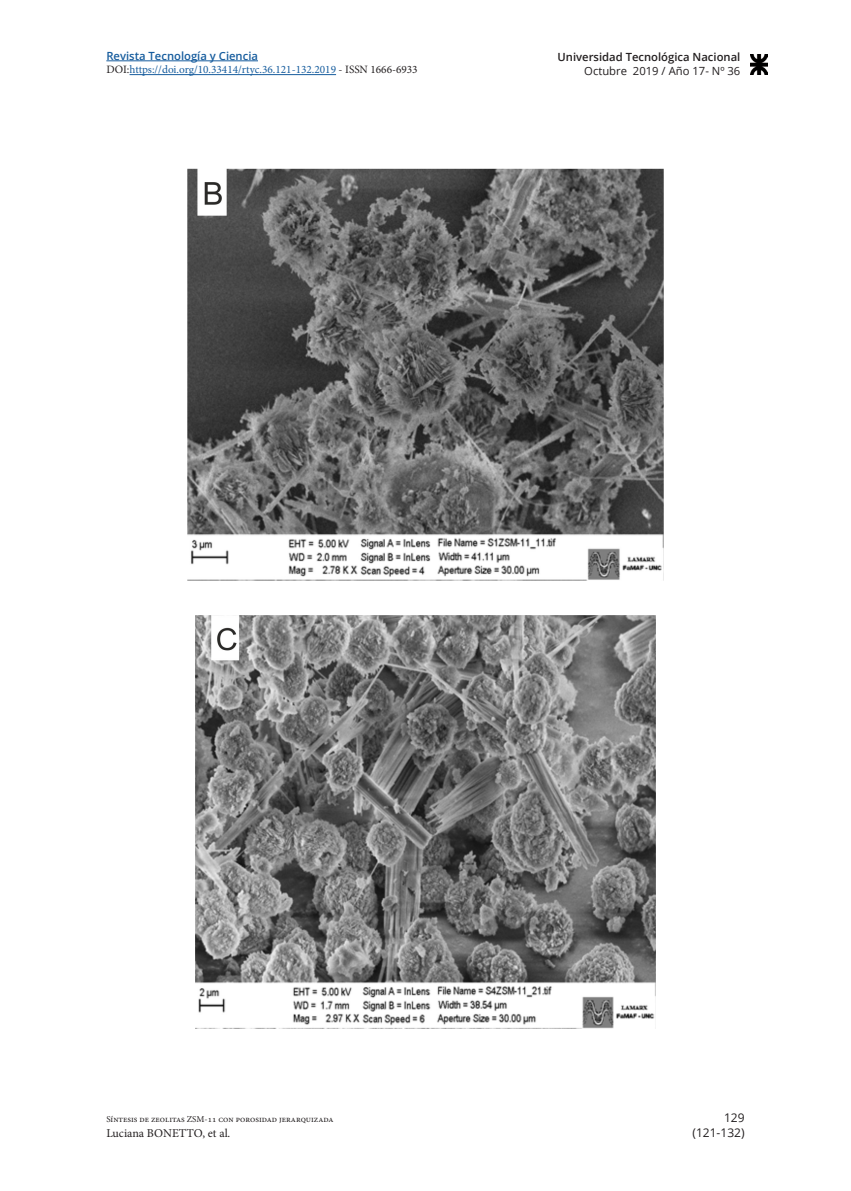
<style>
.page{position:relative;width:851px;height:1191px;background:#fff}
.page>*{position:absolute;margin:0;border:0;box-sizing:border-box;transform-origin:0 0}
.t1{font:12px "Minion Pro";letter-spacing:-.005em;color:#231f20}
.t2{font:12px/15px "Open Sans";color:#231f20;text-align:right}
.t3{font:11.25px "Minion Pro";color:#175d9e}
.t4{font:600 11.25px "Open Sans";color:#231f20}
.t5{font:600 11.25px "Open Sans";color:#175d9e}
.t6{font:11.25px "Open Sans";color:#231f20}
.t7{font:9px "Minion Pro";color:#231f20}
.s1{color:#231f20}
</style>
<div class="page">
<hr style="left:106px;top:61px;width:152px;height:1px;background:#175d9e">
<hr style="left:129px;top:74px;width:207px;height:1px;background:#175d9e">
<img style="left:750px;top:55px;width:17px;height:20px">
<img style="left:188px;top:168px;width:475px;height:412px">
<img style="left:195px;top:615px;width:460px;height:413px">
<p class="t5" style="left:106px;top:48px;width:153px">Revista Tecnología y Ciencia</p>
<p class="t3" style="left:106px;top:62px;width:313px"><span class="s1">DOI:</span>https://doi.org/10.33414/rtyc.36.121-132.2019 <span class="s1">- ISSN 1666-6933</span></p>
<p class="t4" style="left:557px;top:49px;width:184px">Universidad Tecnológica Nacional</p>
<p class="t6" style="left:584px;top:63px;width:158px">Octubre 2019 / Año 17- Nº 36</p>
<p class="t7" style="left:106px;top:1112px;width:229px">Síntesis de zeolitas ZSM-11 con porosidad jerarquizada</p>
<p class="t1" style="left:106px;top:1124px;width:125px">Luciana BONETTO, et al.</p>
<p class="t2" style="left:692px;top:1110px;width:54px">129 (121-132)</p>
</div>
